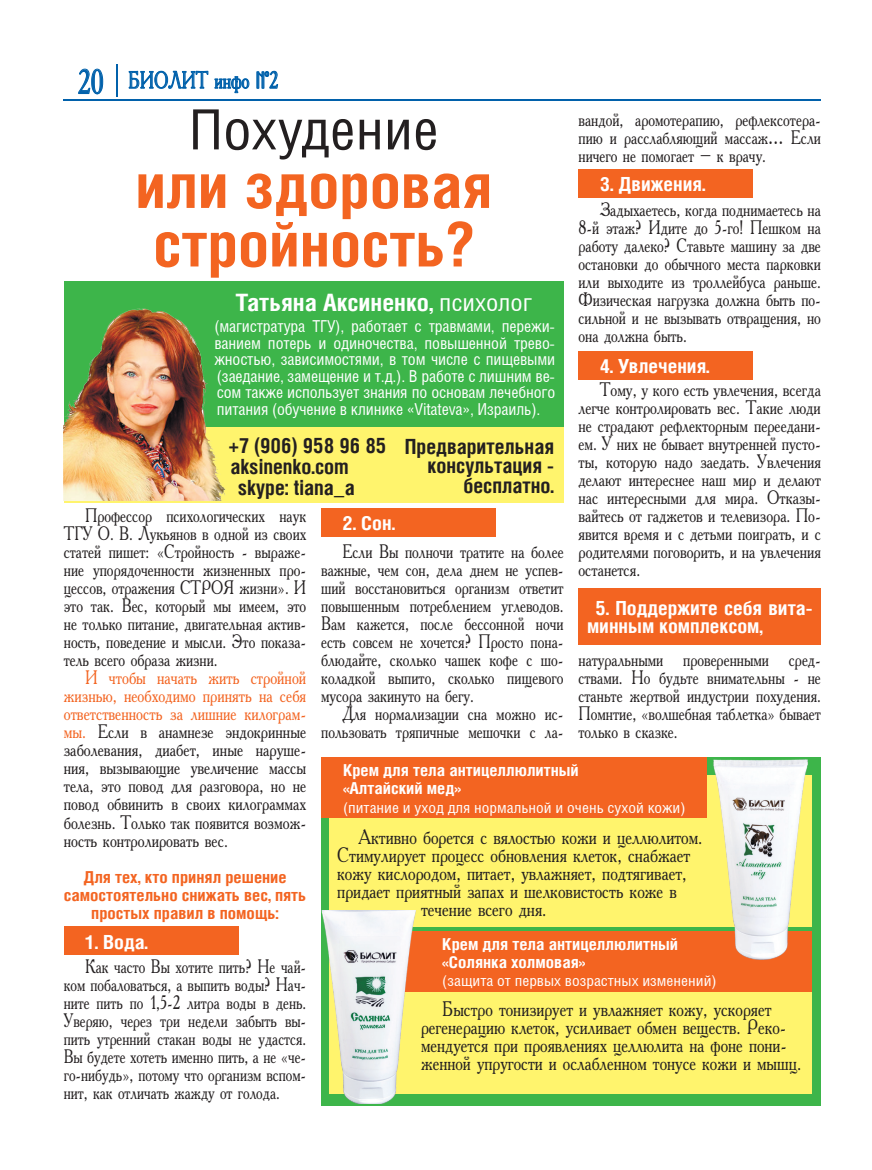
<style>
.page{position:relative;width:872px;height:1170px;background:#fff}
.page>*{position:absolute;margin:0;border:0;box-sizing:border-box;transform-origin:0 0}
.t1{font:700 61.5px "Helios Cond";color:#f36421;scale:1.06 1}
.t2{font:55.5px "Helios Cond";color:#231f20;scale:1.06 1}
.t3{font:34.5px "Academy Condensed";color:#0161ab}
.t4{font:700 24px "Helios Cond";color:#fff;scale:1.06 1}
.t5{font:24px "Academy Condensed";color:#0161ab}
.t6{font:21px "Academy Condensed";color:#231f20;scale:1.11 1}
.t7{font:21px/18px "Academy Condensed";color:#231f20;scale:1.1 1}
.t8{font:700 21px/19.5px "Helios Cond";color:#231f20;text-align:right}
.t9{font:19.5px/18px "Academy Condensed";color:#231f20;text-align:justify;scale:1.06 1}
.t10{font:19.5px/18px "Academy Condensed";color:#231f20;text-align:justify;scale:1.08 1}
.t11{font:19.5px/18px "Academy Condensed";color:#231f20;text-align:justify;scale:1.09 1}
.t12{font:19.5px/18px "Academy Condensed";color:#231f20;text-align:justify;scale:1.04 1}
.t13{font:700 19.5px/18px "Helios Cond";color:#fff;scale:1.06 1}
.t14{font:16.5px/16.5px "Helios Cond";letter-spacing:-.01em;color:#fff;text-align:justify}
.t15{font:700 16.5px "Helios Cond";color:#fff;scale:1.06 1}
.t16{font:700 16.5px/18px "Helios Cond";color:#f36421;text-align:center;scale:1.06 1}
.t17{font:15px "Helios Cond";color:#fff;scale:1.06 1}
.s1{font-family:"A La Russ"}
.s2{font-weight:400}
.s3{color:#f36421}
</style>
<div class="page">
<svg style="left:128px;top:70px;width:122px;height:24px"></svg>
<svg style="left:256px;top:70px;width:23px;height:19px"></svg>
<svg style="left:78px;top:68px;width:26px;height:27px"></svg>
<hr style="left:64px;top:99px;width:757px;height:1px;background:#0161ab">
<hr style="left:116px;top:64px;width:2px;height:32px;background:#0161ab">
<div style="left:64px;top:281px;width:499px;height:221px;background:#3db54a"></div>
<div style="left:321px;top:757px;width:500px;height:349px;background:#3db54a"></div>
<div style="left:64px;top:926px;width:174px;height:29px;background:#f36421"></div>
<div style="left:321px;top:507px;width:174px;height:29px;background:#f36421"></div>
<div style="left:578px;top:169px;width:175px;height:29px;background:#f36421"></div>
<div style="left:578px;top:351px;width:175px;height:29px;background:#f36421"></div>
<div style="left:578px;top:588px;width:243px;height:56px;background:#f36421"></div>
<div style="left:329px;top:775px;width:482px;height:151px;background:#fff46d"></div>
<div style="left:329px;top:936px;width:482px;height:157px;background:#fff46d"></div>
<div style="left:322px;top:757px;width:384px;height:61px;background:#f36421"></div>
<div style="left:386px;top:930px;width:425px;height:61px;background:#f36421"></div>
<img style="left:713px;top:759px;width:98px;height:200px">
<img style="left:322px;top:910px;width:95px;height:193px">
<div style="left:64px;top:427px;width:499px;height:75px;background:#fff46d"></div>
<img style="left:64px;top:308px;width:162px;height:192px">
<p class="t3" style="left:78px;top:60px;width:27px">20</p>
<p class="t5" style="left:128px;top:65px;width:151px">БИОЛИТ инфо <span class="s1">№</span>2</p>
<p class="t2" style="left:189px;top:96px;width:237px">Похудение</p>
<p class="t1" style="left:135px;top:149px;width:338px">или здоровая</p>
<p class="t1" style="left:153px;top:208px;width:304px">стройность?</p>
<p class="t9" style="left:578px;top:110px;width:230px">вандой, аромотерапию, рефлексотера&shy;пию и расслабляющий массаж… Если ничего не помогает – к врачу.</p>
<p class="t9" style="left:578px;top:200px;width:230px;text-indent:21px">Задыхаетесь, когда поднимаетесь на 8-й этаж? Идите до 5-го! Пешком на работу далеко? Ставьте машину за две остановки до обычного места парковки или выходите из троллейбуса раньше.<br>Физическая нагрузка должна быть по&shy;сильной и не вызывать отвращения, но она должна быть.</p>
<p class="t10" style="left:578px;top:380px;width:226px;text-indent:21px">Тому, у кого есть увлечения, всегда легче контролировать вес. Такие люди не страдают рефлекторным переедани&shy;ем. У них не бывает внутренней пусто&shy;ты, которую надо заедать. Увлечения делают интереснее наш мир и делают нас интересными для мира. Отказы&shy;вайтесь от гаджетов и телевизора. По&shy;явится время и с детьми поиграть, и с родителями поговорить, и на увлечения останется.</p>
<p class="t13" style="left:600px;top:175px;width:101px">3. Движения.</p>
<p class="t4" style="left:236px;top:288px;width:281px">Татьяна Аксиненко, <span class="s2">психолог</span></p>
<p class="t14" style="left:214px;top:317px;width:342px">(магистратура ТГУ), работает с травмами, пережи&shy;ванием потерь и одиночества, повышенной трево&shy;жностью, зависимостями, в том числе с пищевыми (заедание, замещение и т.д.). В работе с лишним ве&shy;сом также использует знания по основам лечебного питания (обучение в клинике «Vitateva», Израиль).</p>
<p class="t13" style="left:600px;top:357px;width:105px">4. Увлечения.</p>
<p class="t8" style="left:229px;top:435px;width:159px">+7 (906) 958 96 85</p>
<p class="t8" style="left:230px;top:456px;width:120px">aksinenko.com</p>
<p class="t8" style="left:238px;top:477px;width:118px">skype: tiana_a</p>
<p class="t8" style="left:405px;top:436px;width:151px">Предварительная консультация - бесплатно.</p>
<p class="t9" style="left:64px;top:506px;width:230px;text-indent:21px">Профессор психологических наук ТГУ О. В. Лукьянов в одной из своих статей пишет: «Стройность - выраже&shy;ние упорядоченности жизненных про&shy;цессов, отражения СТРОЯ жизни». И это так. Вес, который мы имеем, это не только питание, двигательная актив&shy;ность, поведение и мысли. Это показа&shy;тель всего образа жизни.</p>
<p class="t11" style="left:64px;top:668px;width:224px;text-indent:21px"><span class="s3">И чтобы начать жить стройной жизнью, необходимо принять на себя ответственность за лишние килограм&shy;мы.</span> Если в анамнезе эндокринные заболевания, диабет, иные наруше&shy;ния, вызывающие увеличение массы тела, это повод для разговора, но не повод обвинить в своих килограммах болезнь. Только так появится возмож&shy;ность контролировать вес.</p>
<p class="t16" style="left:64px;top:867px;width:230px">Для тех, кто принял решение самостоятельно снижать вес, пять простых правил в помощь:</p>
<p class="t12" style="left:64px;top:956px;width:235px;text-indent:21px">Как часто Вы хотите пить? Не чай&shy;ком побаловаться, а выпить воды? Нач&shy;ните пить по 1,5-2 литра воды в день.<br>Уверяю, через три недели забыть вы&shy;пить утренний стакан воды не удастся.<br>Вы будете хотеть именно пить, а не «че&shy;го-нибудь», потому что организм вспом&shy;нит, как отличать жажду от голода.</p>
<p class="t13" style="left:342px;top:513px;width:51px">2. Сон.</p>
<p class="t9" style="left:321px;top:542px;width:230px;text-indent:21px">Если Вы полночи тратите на более важные, чем сон, дела днем не успев&shy;ший восстановиться организм ответит повышенным потреблением углеводов.<br>Вам кажется, после бессонной ночи есть совсем не хочется? Просто пона&shy;блюдайте, сколько чашек кофе с шо&shy;коладкой выпито, сколько пищевого мусора закинуто на бегу.</p>
<p class="t9" style="left:321px;top:704px;width:230px;text-align:right">Для нормализации сна можно ис&shy;пользовать тряпичные мешочки с ла-</p>
<p class="t13" style="left:587px;top:599px;width:214px;text-indent:9px">5. Поддержите себя вита&shy;минным комплексом,</p>
<p class="t9" style="left:578px;top:650px;width:230px">натуральными проверенными сред&shy;ствами. Но будьте внимательны - не станьте жертвой индустрии похудения.<br>Помнтие, «волшебная таблетка» бывает только в сказке.</p>
<p class="t15" style="left:343px;top:760px;width:224px">Крем для тела антицеллюлитный</p>
<p class="t15" style="left:343px;top:778px;width:113px">«Алтайский мед»</p>
<p class="t17" style="left:343px;top:798px;width:325px">(питание и уход для нормальной и очень сухой кожи)</p>
<p class="t6" style="left:358px;top:824px;width:311px">Активно борется с вялостью кожи и целлюлитом.</p>
<p class="t6" style="left:337px;top:842px;width:319px">Стимулирует процесс обновления клеток, снабжает</p>
<p class="t6" style="left:337px;top:860px;width:316px">кожу кислородом, питает, увлажняет, подтягивает,</p>
<p class="t6" style="left:337px;top:878px;width:307px">придает приятный запах и шелковистость коже в</p>
<p class="t6" style="left:421px;top:896px;width:115px">течение всего дня.</p>
<p class="t13" style="left:85px;top:932px;width:61px">1. Вода.</p>
<p class="t15" style="left:442px;top:934px;width:224px">Крем для тела антицеллюлитный</p>
<p class="t15" style="left:442px;top:952px;width:136px">«Солянка холмовая»</p>
<p class="t17" style="left:442px;top:971px;width:260px">(защита от первых возрастных изменений)</p>
<p class="t7" style="left:421px;top:999px;width:347px;text-indent:21px">Быстро тонизирует и увлажняет кожу, ускоряет регенерацию клеток, усиливает обмен веществ. Реко&shy;мендуется при проявлениях целлюлита на фоне пони&shy;женной упругости и ослабленном тонусе кожи и мышц.</p>
</div>
